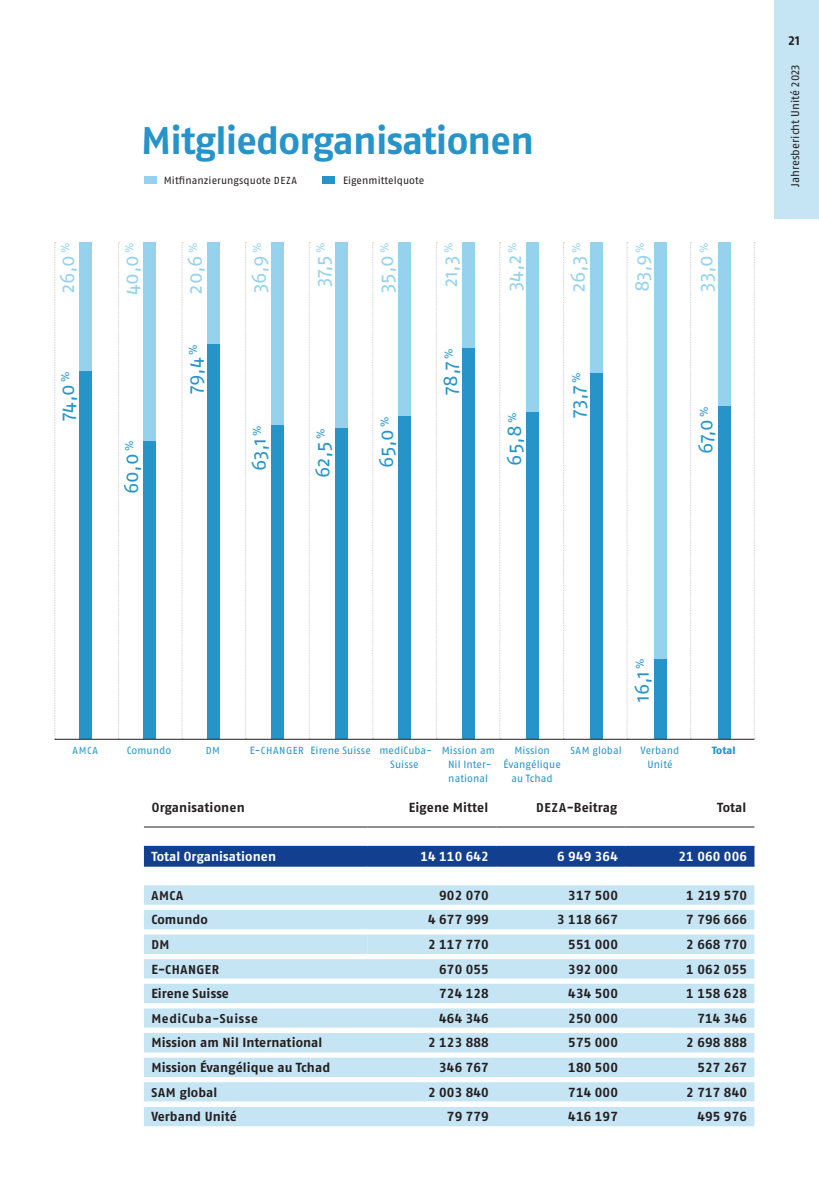
<style>
.page{position:relative;width:819px;height:1191px;background:#fff}
.page>*{position:absolute;margin:0;border:0;box-sizing:border-box;transform-origin:0 0}
.t1{font:700 38.5px "Fago OT";letter-spacing:-.02em;color:#2694c9}
.t2{font:20.12px "Fago OT";color:#96d2ed}
.t3{font:20.12px "Fago OT";letter-spacing:-.01em;color:#2694c9}
.t4{font:700 13.12px "Fago OT";letter-spacing:.01em;color:#231f20}
.t5{font:700 13.12px "Fago OT";letter-spacing:.01em;color:#fff}
.t6{font:700 12.78px "Fago OT";letter-spacing:.05em;color:#231f20}
.t7{font:11.38px "Fago OT";letter-spacing:.005em;color:#231f20}
.t8{font:10.5px/14px "Fago OT";letter-spacing:.01em;color:#2694c9;text-align:center}
.t9{font:10.5px "Fago OT";letter-spacing:.01em;color:#231f20}
.t10{font:800 10.5px "Fago OT";color:#2694c9}
.t11{font:10.15px "Fago OT";letter-spacing:.05em;color:#2694c9}
.s1{font-size:10.15px}
.s2{font-size:12.78px}
.s3{font-size:13.12px}
</style>
<div class="page">
<div style="left:774px;top:0;width:45px;height:218px;background:#c6e5f4"></div>
<div style="left:144px;top:847px;width:610px;height:18px;background:#123f90"></div>
<svg style="left:144px;top:885px;width:610px;height:45px;fill:#c6e5f4"></svg>
<svg style="left:144px;top:934px;width:610px;height:192px;fill:#c6e5f4"></svg>
<svg style="left:144px;top:1027px;width:610px;height:79px;fill:#c6e5f4"></svg>
<hr style="left:144px;top:846px;width:223px;height:1px;background:#123f90">
<hr style="left:367px;top:846px;width:129px;height:1px;background:#123f90">
<hr style="left:496px;top:846px;width:129px;height:1px;background:#123f90">
<hr style="left:625px;top:846px;width:129px;height:1px;background:#123f90">
<hr style="left:367px;top:865px;width:129px;height:1px;background:#123f90">
<hr style="left:496px;top:865px;width:129px;height:1px;background:#123f90">
<hr style="left:625px;top:865px;width:129px;height:1px;background:#123f90">
<hr style="left:144px;top:865px;width:223px;height:1px;background:#123f90">
<hr style="left:144px;top:826px;width:223px;height:1px;background:#231f20">
<hr style="left:367px;top:826px;width:129px;height:1px;background:#231f20">
<hr style="left:496px;top:826px;width:129px;height:1px;background:#231f20">
<hr style="left:625px;top:826px;width:129px;height:1px;background:#231f20">
<div style="left:144px;top:176px;width:12px;height:8px;background:#96d2ed"></div>
<div style="left:322px;top:176px;width:13px;height:8px;background:#2694c9"></div>
<svg style="left:55px;top:242px;width:1px;height:497px"></svg>
<svg style="left:118px;top:242px;width:1px;height:497px"></svg>
<svg style="left:245px;top:242px;width:1px;height:497px"></svg>
<svg style="left:182px;top:242px;width:1px;height:497px"></svg>
<svg style="left:309px;top:242px;width:1px;height:497px"></svg>
<svg style="left:372px;top:242px;width:2px;height:497px"></svg>
<svg style="left:436px;top:242px;width:1px;height:497px"></svg>
<svg style="left:499px;top:242px;width:2px;height:497px"></svg>
<svg style="left:563px;top:242px;width:1px;height:497px"></svg>
<svg style="left:626px;top:242px;width:2px;height:497px"></svg>
<svg style="left:690px;top:242px;width:1px;height:497px"></svg>
<div style="left:80px;top:242px;width:12px;height:129px;background:#96d2ed"></div>
<div style="left:80px;top:371px;width:12px;height:368px;background:#2694c9"></div>
<div style="left:143px;top:242px;width:13px;height:199px;background:#96d2ed"></div>
<div style="left:143px;top:441px;width:13px;height:298px;background:#2694c9"></div>
<div style="left:207px;top:242px;width:13px;height:103px;background:#96d2ed"></div>
<div style="left:207px;top:345px;width:13px;height:394px;background:#2694c9"></div>
<div style="left:271px;top:242px;width:12px;height:183px;background:#96d2ed"></div>
<div style="left:271px;top:425px;width:12px;height:314px;background:#2694c9"></div>
<div style="left:335px;top:242px;width:12px;height:186px;background:#96d2ed"></div>
<div style="left:335px;top:428px;width:12px;height:311px;background:#2694c9"></div>
<div style="left:399px;top:242px;width:12px;height:174px;background:#96d2ed"></div>
<div style="left:399px;top:416px;width:12px;height:323px;background:#2694c9"></div>
<div style="left:462px;top:242px;width:13px;height:106px;background:#96d2ed"></div>
<div style="left:462px;top:348px;width:13px;height:391px;background:#2694c9"></div>
<div style="left:526px;top:242px;width:13px;height:170px;background:#96d2ed"></div>
<div style="left:526px;top:412px;width:13px;height:327px;background:#2694c9"></div>
<div style="left:590px;top:242px;width:12px;height:131px;background:#96d2ed"></div>
<div style="left:590px;top:373px;width:12px;height:366px;background:#2694c9"></div>
<div style="left:654px;top:242px;width:12px;height:417px;background:#96d2ed"></div>
<div style="left:654px;top:659px;width:12px;height:80px;background:#2694c9"></div>
<div style="left:718px;top:242px;width:12px;height:164px;background:#96d2ed"></div>
<div style="left:718px;top:406px;width:12px;height:333px;background:#2694c9"></div>
<hr style="left:55px;top:739px;width:699px;height:1px;background:#231f20">
<svg style="left:753px;top:242px;width:2px;height:497px"></svg>
<h2 class="t2" style="left:55px;top:293px;width:52px;rotate:-90deg">26,0 <sup>%</sup></h2>
<h2 class="t3" style="left:55px;top:421px;width:51px;rotate:-90deg">74,0 <sup>%</sup></h2>
<h1 class="t1" style="left:141px;top:117px;width:394px">Mitgliedorganisationen</h1>
<h2 class="t2" style="left:119px;top:295px;width:54px;rotate:-90deg">40,0 <sup>%</sup></h2>
<h2 class="t3" style="left:119px;top:494px;width:55px;rotate:-90deg">60,0 <sup>%</sup></h2>
<p class="t9" style="left:164px;top:174px;width:135px">Mitfinanzierungsquote <span class="s1">DEZA</span></p>
<p class="t9" style="left:343px;top:174px;width:83px">Eigenmittelquote</p>
<h2 class="t2" style="left:183px;top:293px;width:52px;rotate:-90deg">20,6 <sup>%</sup></h2>
<h2 class="t3" style="left:183px;top:393px;width:50px;rotate:-90deg">79,4 <sup>%</sup></h2>
<h2 class="t2" style="left:246px;top:293px;width:52px;rotate:-90deg">36,9 <sup>%</sup></h2>
<h2 class="t2" style="left:310px;top:287px;width:46px;rotate:-90deg">37,5 <sup>%</sup></h2>
<h2 class="t2" style="left:374px;top:293px;width:52px;rotate:-90deg">35,0 <sup>%</sup></h2>
<h2 class="t3" style="left:246px;top:471px;width:47px;rotate:-90deg">63,1 <sup>%</sup></h2>
<h2 class="t3" style="left:310px;top:478px;width:51px;rotate:-90deg">62,5 <sup>%</sup></h2>
<h2 class="t3" style="left:374px;top:468px;width:54px;rotate:-90deg">65,0 <sup>%</sup></h2>
<h2 class="t2" style="left:438px;top:287px;width:46px;rotate:-90deg">21,3 <sup>%</sup></h2>
<h2 class="t3" style="left:438px;top:395px;width:48px;rotate:-90deg">78,7 <sup>%</sup></h2>
<h2 class="t2" style="left:502px;top:291px;width:50px;rotate:-90deg">34,2 <sup>%</sup></h2>
<h2 class="t3" style="left:502px;top:465px;width:55px;rotate:-90deg">65,8 <sup>%</sup></h2>
<h2 class="t2" style="left:565px;top:292px;width:51px;rotate:-90deg">26,3 <sup>%</sup></h2>
<h2 class="t3" style="left:565px;top:417px;width:46px;rotate:-90deg">73,7 <sup>%</sup></h2>
<h2 class="t2" style="left:629px;top:292px;width:51px;rotate:-90deg">83,9<sup>%</sup></h2>
<h2 class="t2" style="left:693px;top:292px;width:51px;rotate:-90deg">33,0 <sup>%</sup></h2>
<h2 class="t3" style="left:693px;top:453px;width:49px;rotate:-90deg">67,0 <sup>%</sup></h2>
<p class="t4" style="left:788px;top:32px;width:13px">21</p>
<p class="t7" style="left:788px;top:187px;width:124px;rotate:-90deg">Jahresbericht Unité 2023</p>
<h2 class="t3" style="left:629px;top:702px;width:45px;rotate:-90deg">16,1 <sup>%</sup></h2>
<p class="t11" style="left:73px;top:744px;width:27px">AMCA</p>
<p class="t8" style="left:127px;top:743px;width:46px">Comundo</p>
<p class="t11" style="left:206px;top:744px;width:16px">DM</p>
<p class="t8" style="left:390px;top:743px;width:43px;text-align:left;text-indent:-140px">E-<span class="s1">CHANGER</span> Eirene Suisse mediCuba-<br>Suisse</p>
<p class="t8" style="left:442px;top:743px;width:55px">Mission am<br>Nil Inter&shy;national</p>
<p class="t8" style="left:503px;top:743px;width:59px">Mission<br>Évangélique au Tchad</p>
<p class="t8" style="left:570px;top:743px;width:53px"><span class="s1">SAM</span> global</p>
<p class="t8" style="left:640px;top:743px;width:40px">Verband<br>Unité</p>
<p class="t10" style="left:711px;top:743px;width:25px">Total</p>
<p class="t4" style="left:152px;top:799px;width:94px">Organisationen</p>
<p class="t4" style="left:409px;top:799px;width:81px">Eigene Mittel</p>
<p class="t4" style="left:536px;top:799px;width:83px"><span class="s2">DEZA</span>-Beitrag</p>
<p class="t4" style="left:717px;top:799px;width:31px">Total</p>
<p class="t5" style="left:151px;top:848px;width:126px">Total Organisationen</p>
<p class="t5" style="left:420px;top:848px;width:70px">14 110 642</p>
<p class="t5" style="left:557px;top:848px;width:62px">6 949 364</p>
<p class="t5" style="left:678px;top:848px;width:70px">21 060 006</p>
<p class="t6" style="left:151px;top:887px;width:33px">AMCA</p>
<p class="t4" style="left:439px;top:887px;width:51px">902 070</p>
<p class="t4" style="left:568px;top:887px;width:51px">317 500</p>
<p class="t4" style="left:686px;top:887px;width:62px">1 219 570</p>
<p class="t4" style="left:151px;top:912px;width:58px">Comundo</p>
<p class="t4" style="left:428px;top:912px;width:62px">4 677 999</p>
<p class="t4" style="left:557px;top:912px;width:62px">3 118 667</p>
<p class="t4" style="left:686px;top:912px;width:62px">7 796 666</p>
<p class="t6" style="left:151px;top:936px;width:19px">DM</p>
<p class="t4" style="left:428px;top:936px;width:62px">2 117 770</p>
<p class="t4" style="left:568px;top:936px;width:51px">551 000</p>
<p class="t4" style="left:686px;top:936px;width:62px">2 668 770</p>
<p class="t6" style="left:151px;top:961px;width:69px"><span class="s3">E-</span>CHANGER</p>
<p class="t4" style="left:439px;top:961px;width:51px">670 055</p>
<p class="t4" style="left:568px;top:961px;width:51px">392 000</p>
<p class="t4" style="left:686px;top:961px;width:62px">1 062 055</p>
<p class="t4" style="left:151px;top:985px;width:79px">Eirene Suisse</p>
<p class="t4" style="left:439px;top:985px;width:51px">724 128</p>
<p class="t4" style="left:568px;top:985px;width:51px">434 500</p>
<p class="t4" style="left:686px;top:985px;width:62px">1 158 628</p>
<p class="t6" style="left:151px;top:1010px;width:108px">MediCuba-Suisse</p>
<p class="t4" style="left:439px;top:1010px;width:51px">464 346</p>
<p class="t4" style="left:568px;top:1010px;width:51px">250 000</p>
<p class="t4" style="left:697px;top:1010px;width:51px">714 346</p>
<p class="t4" style="left:151px;top:1035px;width:172px">Mission am Nil International</p>
<p class="t4" style="left:428px;top:1035px;width:62px">2 123 888</p>
<p class="t4" style="left:568px;top:1035px;width:51px">575 000</p>
<p class="t4" style="left:686px;top:1035px;width:62px">2 698 888</p>
<p class="t4" style="left:151px;top:1059px;width:180px">Mission Évangélique au Tchad</p>
<p class="t4" style="left:439px;top:1059px;width:51px">346 767</p>
<p class="t4" style="left:568px;top:1059px;width:51px">180 500</p>
<p class="t4" style="left:697px;top:1059px;width:51px">527 267</p>
<p class="t4" style="left:151px;top:1084px;width:67px"><span class="s2">SAM</span> global</p>
<p class="t4" style="left:428px;top:1084px;width:62px">2 003 840</p>
<p class="t4" style="left:568px;top:1084px;width:51px">714 000</p>
<p class="t4" style="left:686px;top:1084px;width:62px">2 717 840</p>
<p class="t4" style="left:151px;top:1108px;width:87px">Verband Unité</p>
<p class="t4" style="left:447px;top:1108px;width:43px">79 779</p>
<p class="t4" style="left:568px;top:1108px;width:51px">416 197</p>
<p class="t4" style="left:697px;top:1108px;width:51px">495 976</p>
</div>
